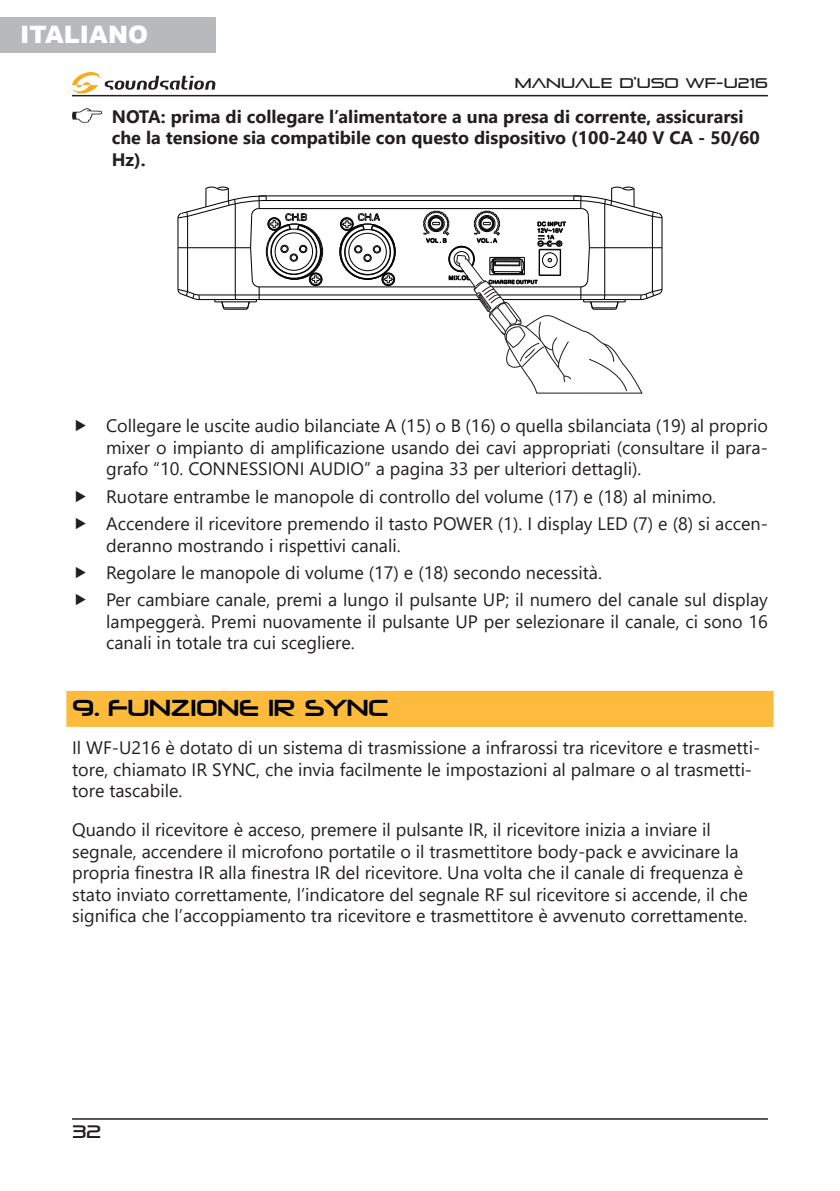
<style>
.page{position:relative;width:840px;height:1191px;background:#fff}
.page>*{position:absolute;margin:0;border:0;box-sizing:border-box;transform-origin:0 0}
.t1{font:900 24px "Arial";color:#fff}
.t2{font:22px "Neuropolitical";color:#000}
.ITA_-_Basic_Text_for{font:18px/21.6px "Segoe UI";color:#231f20;text-align:justify}
.ITA_-_Basic_Text_w_3{font:18px/21.6px "Segoe UI";color:#231f20}
.ITA_-_Dito_-_Tab_7mm{font:700 18px/21.6px "Segoe UI";color:#231f20}
.t3{font:18px "Pirulen";color:#231f20}
.t4{font:14px "Pirulen";color:#231f20}
</style>
<div class="page">
<div style="left:66px;top:691px;width:707px;height:36px;background:#fdbb3e"></div>
<svg style="left:72px;top:108px;width:30px;height:15px"></svg>
<hr style="left:200px;top:299px;width:280px;height:1px;background:#030303">
<hr style="left:199px;top:294px;width:277px;height:1px;background:#030303">
<hr style="left:266px;top:200px;width:307px;height:1px;background:#030303">
<hr style="left:266px;top:195px;width:307px;height:1px;background:#030303">
<hr style="left:259px;top:286px;width:216px;height:1px;background:#030303">
<hr style="left:258px;top:208px;width:323px;height:1px;background:#030303">
<svg style="left:177px;top:186px;width:145px;height:124px"></svg>
<div style="left:381px;top:272px;width:14px;height:14px;border:1px solid #030303;border-radius:50%"></div>
<div style="left:381px;top:273px;width:13px;height:13px;border:1px solid #030303;border-radius:50%"></div>
<div style="left:382px;top:273px;width:12px;height:12px;border:1px solid #030303;border-radius:50%"></div>
<svg style="left:340px;top:213px;width:56px;height:70px"></svg>
<div style="left:266px;top:223px;width:56px;height:57px;border:1px solid #030303;border-radius:50%"></div>
<div style="left:274px;top:232px;width:39px;height:39px;border:1px solid #030303;border-radius:50%"></div>
<div style="left:348px;top:233px;width:38px;height:38px;border:1px solid #030303;border-radius:50%"></div>
<div style="left:339px;top:223px;width:56px;height:57px;border:1px solid #030303;border-radius:50%"></div>
<svg style="left:422px;top:186px;width:240px;height:207px"></svg>
<hr style="left:72px;top:95px;width:695px;height:1px;background:#231f20">
<svg style="left:72px;top:72px;width:143px;height:22px"></svg>
<hr style="left:72px;top:1118px;width:695px;height:1px;background:#231f20">
<div style="left:0;top:17px;width:215px;height:35px;background:#b8b9bc"></div>
<h1 class="t1" style="left:20px;top:17px;width:129px">ITALIANO</h1>
<p class="t4" style="left:514px;top:74px;width:254px">MANUALE D’USO WF-U216</p>
<p class="ITA_-_Dito_-_Tab_7mm" style="left:112px;top:104px;width:649px">NOTA: prima di collegare l’alimentatore a una presa di corrente, assicurarsi che la tensione sia compatibile con questo dispositivo (100-240 V CA - 50/60<br>Hz).</p>
<p class="ITA_-_Basic_Text_for" style="left:106px;top:413px;width:663px">Collegare le uscite audio bilanciate A (15) o B (16) o quella sbilanciata (19) al proprio mixer o impianto di amplificazione usando dei cavi appropriati (consultare il para&shy;grafo “10. CONNESSIONI AUDIO” a pagina 33 per ulteriori dettagli).</p>
<p class="ITA_-_Basic_Text_for" style="left:106px;top:484px;width:611px">Ruotare entrambe le manopole di controllo del volume (17) e (18) al minimo.</p>
<p class="ITA_-_Basic_Text_for" style="left:106px;top:511px;width:663px">Accendere il ricevitore premendo il tasto POWER (1). I display LED (7) e (8) si accen&shy;deranno mostrando i rispettivi canali.</p>
<p class="ITA_-_Basic_Text_for" style="left:106px;top:560px;width:497px">Regolare le manopole di volume (17) e (18) secondo necessità.</p>
<p class="ITA_-_Basic_Text_for" style="left:106px;top:587px;width:663px">Per cambiare canale, premi a lungo il pulsante UP; il numero del canale sul display lampeggerà. Premi nuovamente il pulsante UP per selezionare il canale, ci sono 16 canali in totale tra cui scegliere.</p>
<p class="t2" style="left:72px;top:693px;width:317px">9. FUNZIONE IR SYNC</p>
<p class="ITA_-_Basic_Text_w_3" style="left:72px;top:735px;width:689px">Il WF-U216 è dotato di un sistema di trasmissione a infrarossi tra ricevitore e trasmetti&shy;tore, chiamato IR SYNC, che invia facilmente le impostazioni al palmare o al trasmetti&shy;tore tascabile.</p>
<p class="ITA_-_Basic_Text_for" style="left:72px;top:817px;width:677px;text-align:left">Quando il ricevitore è acceso, premere il pulsante IR, il ricevitore inizia a inviare il segnale, accendere il microfono portatile o il trasmettitore body-pack e avvicinare la propria finestra IR alla finestra IR del ricevitore. Una volta che il canale di frequenza è stato inviato correttamente, l’indicatore del segnale RF sul ricevitore si accende, il che significa che l’accoppiamento tra ricevitore e trasmettitore è avvenuto correttamente.</p>
<p class="t3" style="left:72px;top:1120px;width:31px">32</p>
</div>
